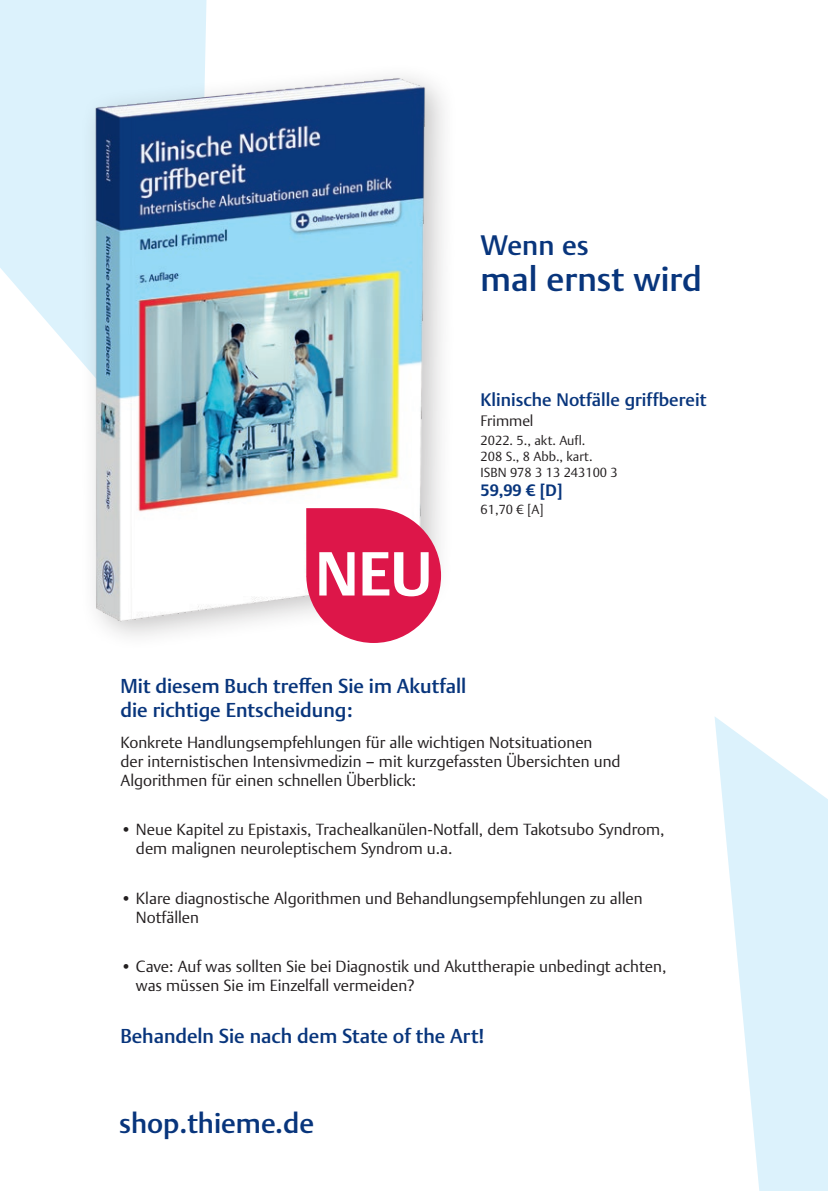
<style>
.page{position:relative;width:828px;height:1191px;background:#fff}
.page>*{position:absolute;margin:0;border:0;box-sizing:border-box;transform-origin:0 0}
.t1{font:500 34px "Thieme Argo 2011";color:#08357c}
.t2{font:500 28px "Thieme Argo 2011";color:#08357c}
.t3{font:500 20px/24px "Thieme Argo 2011";color:#08357c}
.t4{font:500 18px "Thieme Argo 2011";color:#08357c}
.t5{font:300 16px/19px "Thieme Argo 2011";color:#231f20}
.t6{font:700 16px "Thieme Argo 2011";color:#08357c}
.t7{font:300 15px "Thieme Argo 2011";color:#231f20}
.t8{font:300 13px/16px "Thieme Argo 2011";color:#231f20}
</style>
<div class="page">
<svg style="left:714px;top:717px;width:114px;height:474px;fill:#dcf2fc"></svg>
<div style="left:0;top:0;width:206px;height:335px;background:#dcf2fc"></div>
<div style="left:79px;top:61px;width:379px;height:590px;background:#231f20;opacity:.26"></div>
<img style="left:59px;top:73px;width:399px;height:552px">
<svg style="left:306px;top:508px;width:135px;height:135px"></svg>
<h2 class="t2" style="left:480px;top:227px;width:109px">Wenn es</h2>
<h1 class="t1" style="left:480px;top:257px;width:223px">mal ernst wird</h1>
<p class="t4" style="left:480px;top:387px;width:227px">Klinische Notfälle griffbereit</p>
<p class="t7" style="left:480px;top:410px;width:54px">Frimmel</p>
<p class="t8" style="left:480px;top:432px;width:139px">2022. 5., akt. Aufl.<br>208 S., 8 Abb., kart.<br>ISBN 978 3 13 243100 3</p>
<p class="t6" style="left:480px;top:480px;width:84px">59,99 € [D]</p>
<p class="t8" style="left:480px;top:501px;width:65px">61,70 € [A]</p>
<p class="t3" style="left:120px;top:674px;width:347px">Mit diesem Buch treffen Sie im Akutfall die richtige Entscheidung:</p>
<p class="t5" style="left:120px;top:732px;width:501px">Konkrete Handlungsempfehlungen für alle wichtigen Notsituationen<br>der internistischen Intensivmedizin – mit kurzgefassten Übersichten und<br>Algorithmen für einen schnellen Überblick:</p>
<p class="t5" style="left:136px;top:819px;width:530px;text-indent:-15px">• Neue Kapitel zu Epistaxis, Trachealkanülen-Notfall, dem Takotsubo Syndrom, dem malignen neuroleptischem Syndrom u.a.</p>
<p class="t5" style="left:136px;top:888px;width:508px;text-indent:-15px">• Klare diagnostische Algorithmen und Behandlungsempfehlungen zu allen<br>Notfällen</p>
<p class="t5" style="left:136px;top:956px;width:532px;text-indent:-15px">• Cave: Auf was sollten Sie bei Diagnostik und Akuttherapie unbedingt achten, was müssen Sie im Einzelfall vermeiden?</p>
<p class="t3" style="left:120px;top:1024px;width:365px">Behandeln Sie nach dem State of the Art!</p>
<h2 class="t2" style="left:119px;top:1104px;width:196px">shop.thieme.de</h2>
</div>
